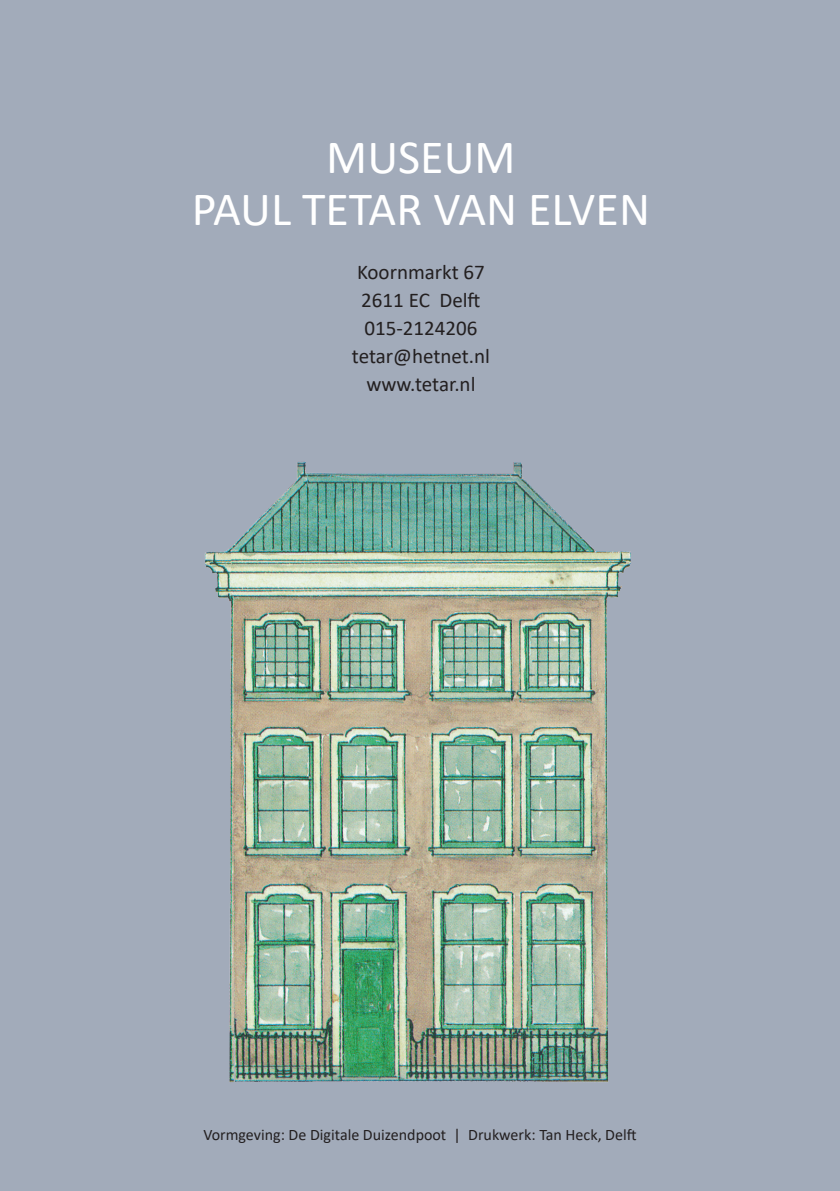
<style>
.page{position:relative;width:840px;height:1191px;background:#fff}
.page>*{position:absolute;margin:0;border:0;box-sizing:border-box;transform-origin:0 0}
.t1{font:48px/52px "Calibri";color:#fff;text-align:center}
.t2{font:21px/28px "Calibri";color:#231f20;text-align:center}
.t3{font:16px "Calibri";color:#231f20}
</style>
<div class="page">
<div style="left:0;top:0;width:839px;height:1191px;background:#a2abba"></div>
<img style="left:205px;top:462px;width:426px;height:620px">
<h1 class="t1" style="left:192px;top:130px;width:459px">MUSEUM<br>PAUL TETAR VAN ELVEN</h1>
<p class="t2" style="left:351px;top:257px;width:140px">Koornmarkt 67<br>2611 EC Delft<br>015-2124206 tetar@hetnet.nl www.tetar.nl</p>
<p class="t3" style="left:203px;top:1123px;width:434px">Vormgeving: De Digitale Duizendpoot | Drukwerk: Tan Heck, Delft</p>
</div>
